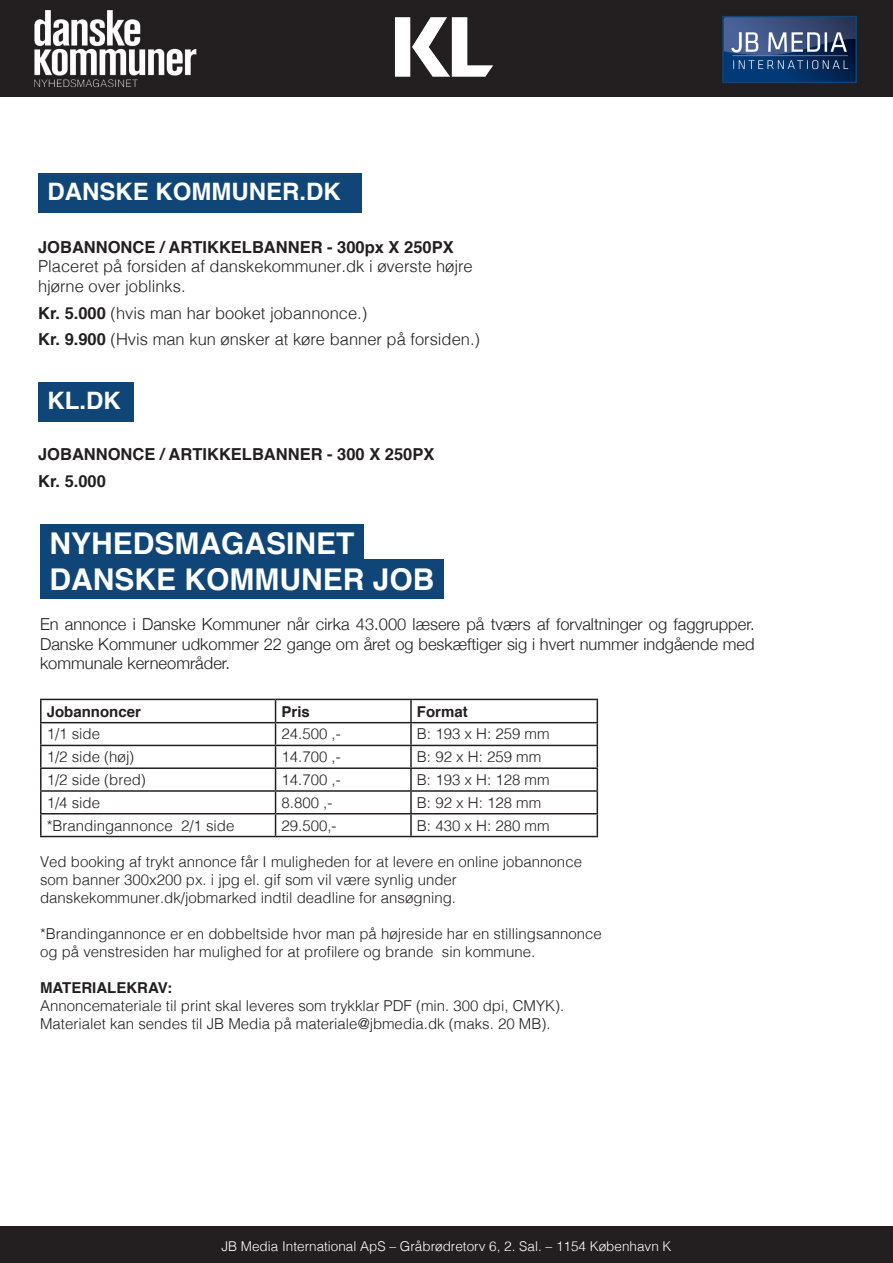
<style>
.page{position:relative;width:893px;height:1263px;background:#fff}
.page>*{position:absolute;margin:0;border:0;box-sizing:border-box;transform-origin:0 0}
.t1{font:700 30px "Helvetica";color:#fff}
.t2{font:700 24px "Helvetica";color:#fff}
.t3{font:300 16.5px/19.8px "Helvetica Neue";color:#231f20;text-align:justify}
.t4{font:300 16.5px/19.8px "Helvetica";color:#231f20}
.t5{font:700 16.5px "Helvetica";color:#231f20}
.t6{font:300 15px "Helvetica";color:#231f20}
.t7{font:700 15px "Helvetica";color:#231f20}
.t8{font:300 13.5px "Helvetica";color:#fff}
.s1{font-weight:700}
</style>
<div class="page">
<div style="left:0;top:1226px;width:893px;height:37px;background:#231f20"></div>
<div style="left:0;top:0;width:893px;height:97px;background:#231f20"></div>
<img style="left:34px;top:10px;width:163px;height:78px">
<img style="left:725px;top:19px;width:129px;height:61px">
<div style="left:722px;top:16px;width:135px;height:67px;border:2px solid #0f4677"></div>
<img style="left:394px;top:17px;width:99px;height:60px">
<div style="left:38px;top:173px;width:323px;height:40px;background:#0f4677"></div>
<div style="left:38px;top:382px;width:95px;height:40px;background:#0f4677"></div>
<div style="left:40px;top:559px;width:404px;height:40px;background:#0f4677"></div>
<div style="left:40px;top:524px;width:323px;height:40px;background:#0f4677"></div>
<hr style="left:40px;top:699px;width:236px;height:1px;background:#231f20">
<hr style="left:40px;top:700px;width:2px;height:22px;background:#231f20">
<hr style="left:276px;top:699px;width:135px;height:1px;background:#231f20">
<hr style="left:411px;top:699px;width:187px;height:1px;background:#231f20">
<hr style="left:410px;top:700px;width:2px;height:22px;background:#231f20">
<hr style="left:40px;top:722px;width:236px;height:1px;background:#231f20">
<hr style="left:40px;top:723px;width:2px;height:22px;background:#231f20">
<hr style="left:276px;top:722px;width:135px;height:1px;background:#231f20">
<hr style="left:411px;top:722px;width:187px;height:1px;background:#231f20">
<hr style="left:410px;top:723px;width:2px;height:22px;background:#231f20">
<hr style="left:40px;top:745px;width:236px;height:1px;background:#231f20">
<hr style="left:40px;top:746px;width:2px;height:21px;background:#231f20">
<hr style="left:276px;top:745px;width:135px;height:1px;background:#231f20">
<hr style="left:411px;top:745px;width:187px;height:1px;background:#231f20">
<hr style="left:410px;top:746px;width:2px;height:21px;background:#231f20">
<hr style="left:40px;top:767px;width:236px;height:2px;background:#231f20">
<hr style="left:40px;top:769px;width:2px;height:21px;background:#231f20">
<hr style="left:276px;top:767px;width:135px;height:2px;background:#231f20">
<hr style="left:411px;top:767px;width:187px;height:2px;background:#231f20">
<hr style="left:410px;top:769px;width:2px;height:21px;background:#231f20">
<hr style="left:40px;top:790px;width:236px;height:2px;background:#231f20">
<hr style="left:40px;top:792px;width:2px;height:21px;background:#231f20">
<hr style="left:276px;top:790px;width:135px;height:2px;background:#231f20">
<hr style="left:411px;top:790px;width:187px;height:2px;background:#231f20">
<hr style="left:410px;top:792px;width:2px;height:21px;background:#231f20">
<hr style="left:40px;top:813px;width:236px;height:1px;background:#231f20">
<hr style="left:40px;top:814px;width:2px;height:22px;background:#231f20">
<hr style="left:276px;top:813px;width:135px;height:1px;background:#231f20">
<svg style="left:275px;top:700px;width:1px;height:136px"></svg>
<hr style="left:411px;top:813px;width:187px;height:1px;background:#231f20">
<hr style="left:410px;top:814px;width:2px;height:22px;background:#231f20">
<svg style="left:597px;top:700px;width:1px;height:136px"></svg>
<hr style="left:40px;top:836px;width:236px;height:1px;background:#231f20">
<hr style="left:276px;top:836px;width:135px;height:1px;background:#231f20">
<hr style="left:411px;top:836px;width:187px;height:1px;background:#231f20">
<p class="t2" style="left:47px;top:172px;width:295px">DANSKE KOMMUNER.DK</p>
<p class="t5" style="left:38px;top:233px;width:417px">JOBANNONCE / ARTIKKELBANNER - 300px X 250PX</p>
<p class="t4" style="left:38px;top:255px;width:436px">Placeret på forsiden af danskekommuner.dk i øverste højre hjørne over joblinks.</p>
<p class="t4" style="left:38px;top:302px;width:331px"><span class="s1">Kr. 5.000</span> (hvis man har booket jobannonce.)</p>
<p class="t4" style="left:38px;top:328px;width:444px"><span class="s1">Kr. 9.900</span> (Hvis man kun ønsker at køre banner på forsiden.)</p>
<p class="t2" style="left:47px;top:381px;width:75px">KL.DK</p>
<p class="t5" style="left:38px;top:440px;width:398px">JOBANNONCE / ARTIKKELBANNER - 300 X 250PX</p>
<p class="t5" style="left:38px;top:467px;width:69px">Kr. 5.000</p>
<p class="t1" style="left:50px;top:520px;width:307px">NYHEDSMAGASINET</p>
<p class="t1" style="left:50px;top:556px;width:386px">DANSKE KOMMUNER JOB</p>
<p class="t3" style="left:40px;top:613px;width:716px">En annonce i Danske Kommuner når cirka 43.000 læsere på tværs af forvaltninger og faggrupper.<br>Danske Kommuner udkommer 22 gange om året og beskæftiger sig i hvert nummer indgående med kommunale kerneområder.</p>
<p class="t7" style="left:47px;top:699px;width:96px">Jobannoncer</p>
<p class="t7" style="left:282px;top:699px;width:30px">Pris</p>
<p class="t7" style="left:417px;top:699px;width:52px">Format</p>
<p class="t6" style="left:47px;top:721px;width:55px">1/1 side</p>
<p class="t6" style="left:282px;top:721px;width:61px">24.500 ,-</p>
<p class="t6" style="left:417px;top:721px;width:134px">B: 193 x H: 259 mm</p>
<p class="t6" style="left:47px;top:744px;width:89px">1/2 side (høj)</p>
<p class="t6" style="left:282px;top:744px;width:61px">14.700 ,-</p>
<p class="t6" style="left:417px;top:744px;width:126px">B: 92 x H: 259 mm</p>
<p class="t6" style="left:47px;top:767px;width:101px">1/2 side (bred)</p>
<p class="t6" style="left:282px;top:767px;width:61px">14.700 ,-</p>
<p class="t6" style="left:417px;top:767px;width:134px">B: 193 x H: 128 mm</p>
<p class="t6" style="left:47px;top:790px;width:55px">1/4 side</p>
<p class="t6" style="left:282px;top:790px;width:52px">8.800 ,-</p>
<p class="t6" style="left:417px;top:790px;width:126px">B: 92 x H: 128 mm</p>
<p class="t6" style="left:47px;top:812px;width:189px">*Brandingannonce 2/1 side</p>
<p class="t6" style="left:282px;top:812px;width:57px">29.500,-</p>
<p class="t6" style="left:417px;top:812px;width:134px">B: 430 x H: 280 mm</p>
<p class="t6" style="left:40px;top:849px;width:543px">Ved booking af trykt annonce får I muligheden for at levere en online jobannonce</p>
<p class="t6" style="left:40px;top:867px;width:418px">som banner 300x200 px. i jpg el. gif som vil være synlig under</p>
<p class="t6" style="left:40px;top:885px;width:417px">danskekommuner.dk/jobmarked indtil deadline for ansøgning.</p>
<p class="t6" style="left:40px;top:921px;width:563px">*Brandingannonce er en dobbeltside hvor man på højreside har en stillingsannonce</p>
<p class="t6" style="left:40px;top:939px;width:497px">og på venstresiden har mulighed for at profilere og brande sin kommune.</p>
<p class="t7" style="left:40px;top:976px;width:133px">MATERIALEKRAV:</p>
<p class="t6" style="left:40px;top:993px;width:526px">Annoncemateriale til print skal leveres som trykklar PDF (min. 300 dpi, CMYK).</p>
<p class="t6" style="left:40px;top:1011px;width:512px">Materialet kan sendes til JB Media på materiale@jbmedia.dk (maks. 20 MB).</p>
<p class="t8" style="left:221px;top:1235px;width:452px">JB Media International ApS – Gråbrødretorv 6, 2. Sal. – 1154 København K</p>
</div>
